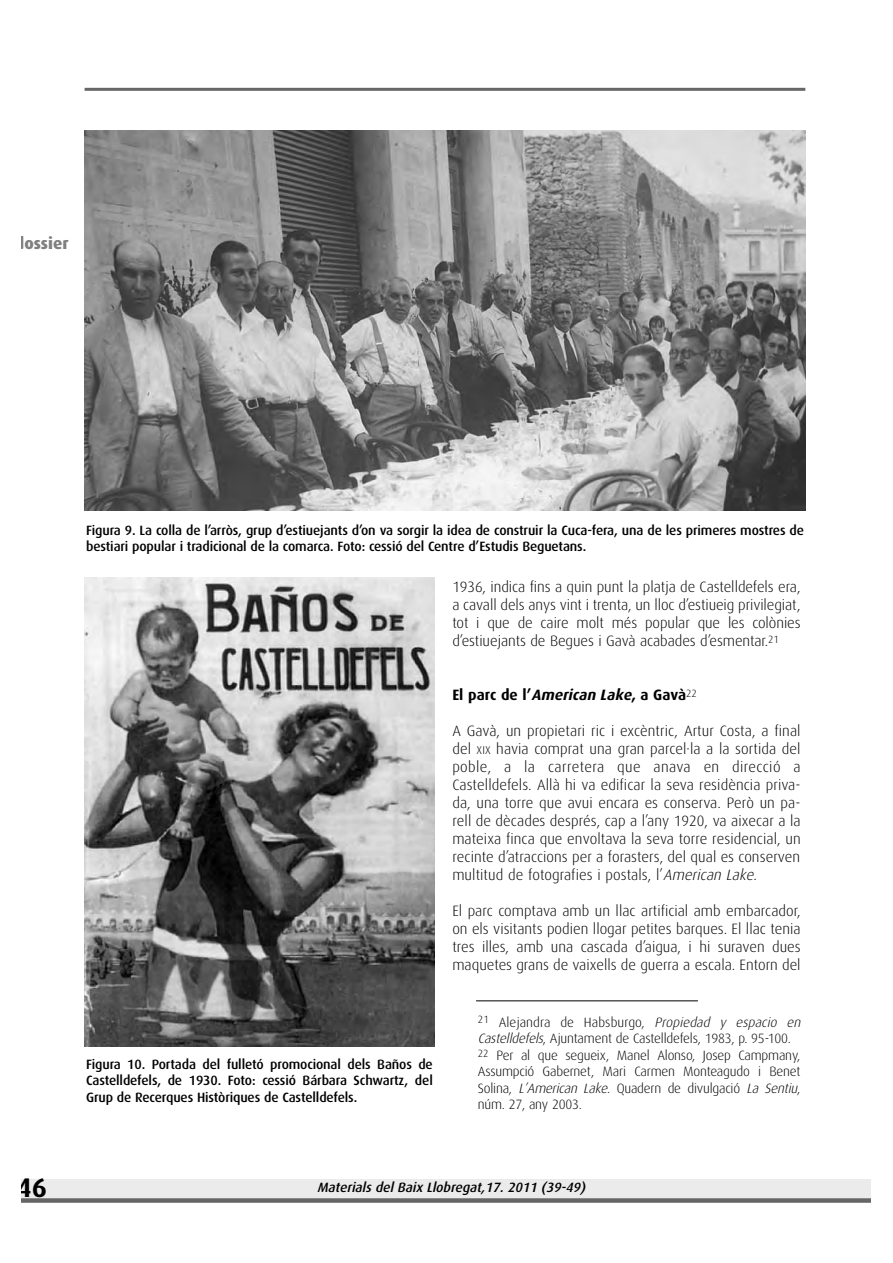
<style>
.page{position:relative;width:893px;height:1263px;background:#fff}
.page>*{position:absolute;margin:0;border:0;box-sizing:border-box;transform-origin:0 0}
.t1{font:700 27px "Dax";color:#000}
.t2{font:800 16.5px "Dax";color:#808080}
.t3{font:300 15px/18px "Dax";color:#000;text-align:justify}
.t4{font:700 15px "Dax";letter-spacing:.005em;color:#000}
.t5{font:500 13.5px/16.2px "Dax";letter-spacing:-.01em;color:#000}
.t6{font:300 13.5px/16.4px "Dax";letter-spacing:-.015em;color:#000}
.t7{font:italic 500 13.5px "Dax";color:#000}
.s1{font-style:italic}
.s2{font-size:11.25px}
</style>
<div class="page">
<hr style="left:85px;top:88px;width:720px;height:3px;background:#666">
<div style="left:21px;top:1179px;width:849px;height:21px;background:#ebebeb"></div>
<div style="left:21px;top:1198px;width:849px;height:5px;background:#666"></div>
<img style="left:85px;top:130px;width:720px;height:380px">
<img style="left:85px;top:578px;width:349px;height:469px">
<hr style="left:476px;top:1001px;width:222px;height:1px;background:#000">
<p class="t2" style="left:15px;top:236px;width:55px">dossier</p>
<h1 class="t1" style="left:17px;top:1176px;width:32px">46</h1>
<p class="t5" style="left:86px;top:523px;width:719px">Figura 9. La colla de l’arròs, grup d’estiuejants d’on va sorgir la idea de construir la Cuca-fera, una de les primeres mostres de bestiari popular i tradicional de la comarca. Foto: cessió del Centre d’Estudis Beguetans.</p>
<p class="t5" style="left:86px;top:1057px;width:348px;text-align:justify">Figura 10. Portada del fulletó promocional dels Baños de Castelldefels, de 1930. Foto: cessió Bárbara Schwartz, del Grup de Recerques Històriques de Castelldefels.</p>
<p class="t3" style="left:452px;top:579px;width:350px">1936, indica fins a quin punt la platja de Castelldefels era, a cavall dels anys vint i trenta, un lloc d’estiueig privilegiat, tot i que de caire molt més popular que les colònies d’estiuejants de Begues i Gavà acabades d’esmentar.<sup>21</sup></p>
<p class="t4" style="left:452px;top:688px;width:246px">El parc de l’<span class="s1">American Lake</span>, a Gavà<sup>22</sup></p>
<p class="t3" style="left:452px;top:723px;width:350px">A Gavà, un propietari ric i excèntric, Artur Costa, a final del <span class="s2">XIX</span> havia comprat una gran parcel·la a la sortida del poble, a la carretera que anava en direcció a Castelldefels. Allà hi va edificar la seva residència priva&shy;da, una torre que avui encara es conserva. Però un pa&shy;rell de dècades després, cap a l’any 1920, va aixecar a la mateixa finca que envoltava la seva torre residencial, un recinte d’atraccions per a forasters, del qual es conserven multitud de fotografies i postals, l’<span class="s1">American Lake</span>.</p>
<p class="t3" style="left:452px;top:903px;width:350px">El parc comptava amb un llac artificial amb embarcador, on els visitants podien llogar petites barques. El llac tenia tres illes, amb una cascada d’aigua, i hi suraven dues maquetes grans de vaixells de guerra a escala. Entorn del</p>
<p class="t6" style="left:478px;top:1015px;width:327px"><sup>21</sup> Alejandra de Habsburgo, <span class="s1">Propiedad y espacio en Castelldefels</span>, Ajuntament de Castelldefels, 1983, p. 95-100.<br><sup>22</sup> Per al que segueix, Manel Alonso, Josep Campmany, Assumpció Gabernet, Mari Carmen Monteagudo i Benet Solina, <span class="s1">L’American Lake</span>. Quadern de divulgació <span class="s1">La Sentiu</span>, núm. 27, any 2003.</p>
<p class="t7" style="left:317px;top:1182px;width:272px">Materials del Baix Llobregat,17. 2011 (39-49)</p>
</div>
